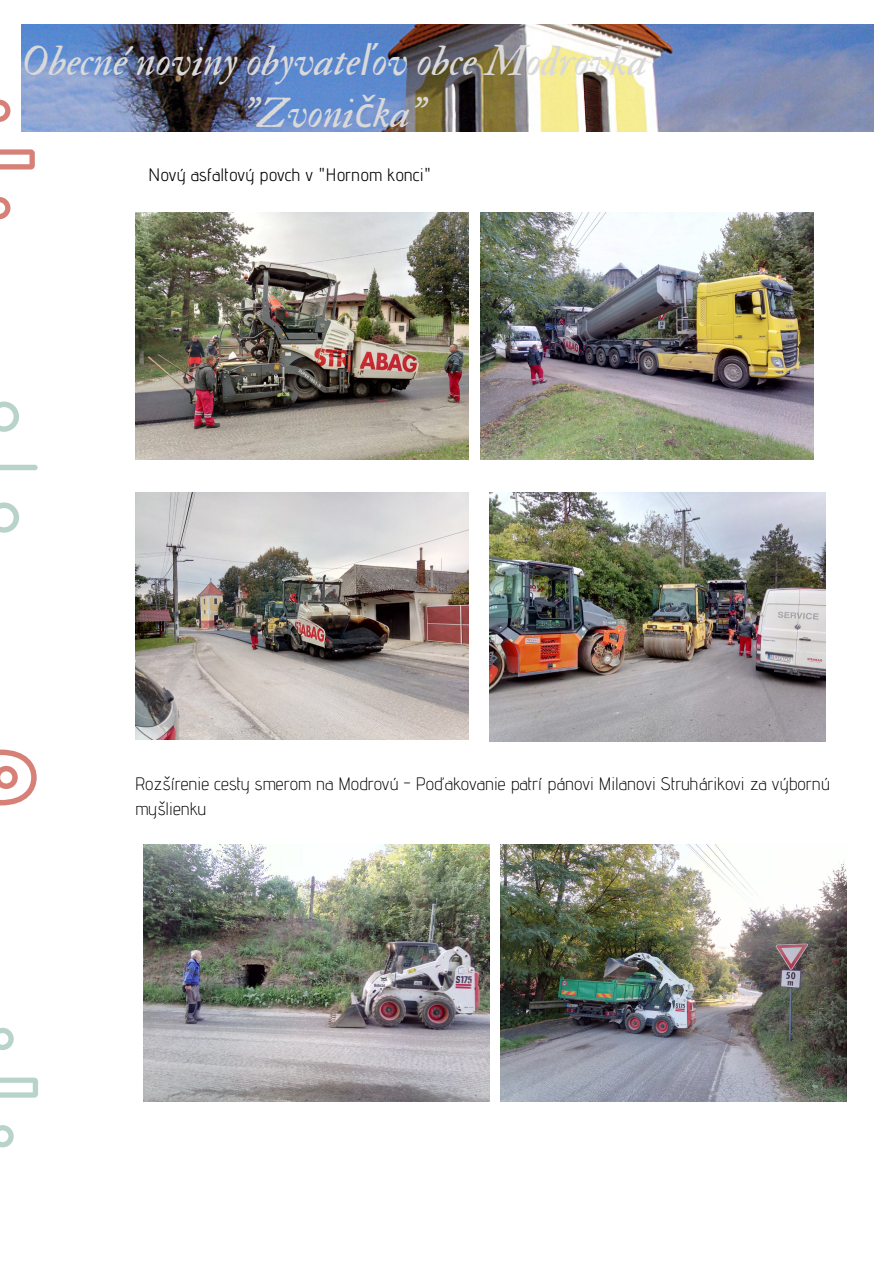
<style>
.page{position:relative;width:894px;height:1264px;background:#fff}
.page>*{position:absolute;margin:0;border:0;box-sizing:border-box;transform-origin:0 0}
.t1{font:42px/51.8px "IM FELL Double Pica Italic";color:#d9d9d9;text-align:center}
.t2{font:300 18px/24.8px "Advent Pro";color:#000}
.t3{font:18px "Advent Pro";color:#000}
.s1{font-family:"Noto Sans";font-style:italic}
</style>
<div class="page">
<svg style="left:0;top:100px;width:10px;height:22px"></svg>
<svg style="left:0;top:149px;width:35px;height:20px"></svg>
<svg style="left:0;top:197px;width:10px;height:22px"></svg>
<svg style="left:0;top:502px;width:19px;height:31px"></svg>
<svg style="left:0;top:401px;width:19px;height:31px"></svg>
<svg style="left:0;top:465px;width:38px;height:5px"></svg>
<svg style="left:0;top:749px;width:37px;height:56px"></svg>
<svg style="left:0;top:1027px;width:14px;height:23px"></svg>
<svg style="left:0;top:1077px;width:38px;height:20px"></svg>
<svg style="left:0;top:1125px;width:14px;height:22px"></svg>
<img style="left:21px;top:25px;width:852px;height:107px">
<img style="left:480px;top:212px;width:333px;height:247px">
<img style="left:135px;top:212px;width:333px;height:247px">
<img style="left:135px;top:493px;width:333px;height:246px">
<img style="left:489px;top:493px;width:336px;height:248px">
<img style="left:143px;top:844px;width:346px;height:257px">
<img style="left:500px;top:844px;width:346px;height:257px">
<h1 class="t1" style="left:21px;top:36px;width:628px">Obecné noviny obyvate<span class="s1">ľ</span>ov obce Modrovka "Zvoni<span class="s1">č</span>ka"</h1>
<p class="t3" style="left:148px;top:164px;width:284px">Nový asfaltový povch v "Hornom konci"</p>
<p class="t2" style="left:135px;top:771px;width:695px">Rozšírenie cesty smerom na Modrovú - Poďakovanie patrí pánovi Milanovi Struhárikovi za výbornú myšlienku</p>
</div>
